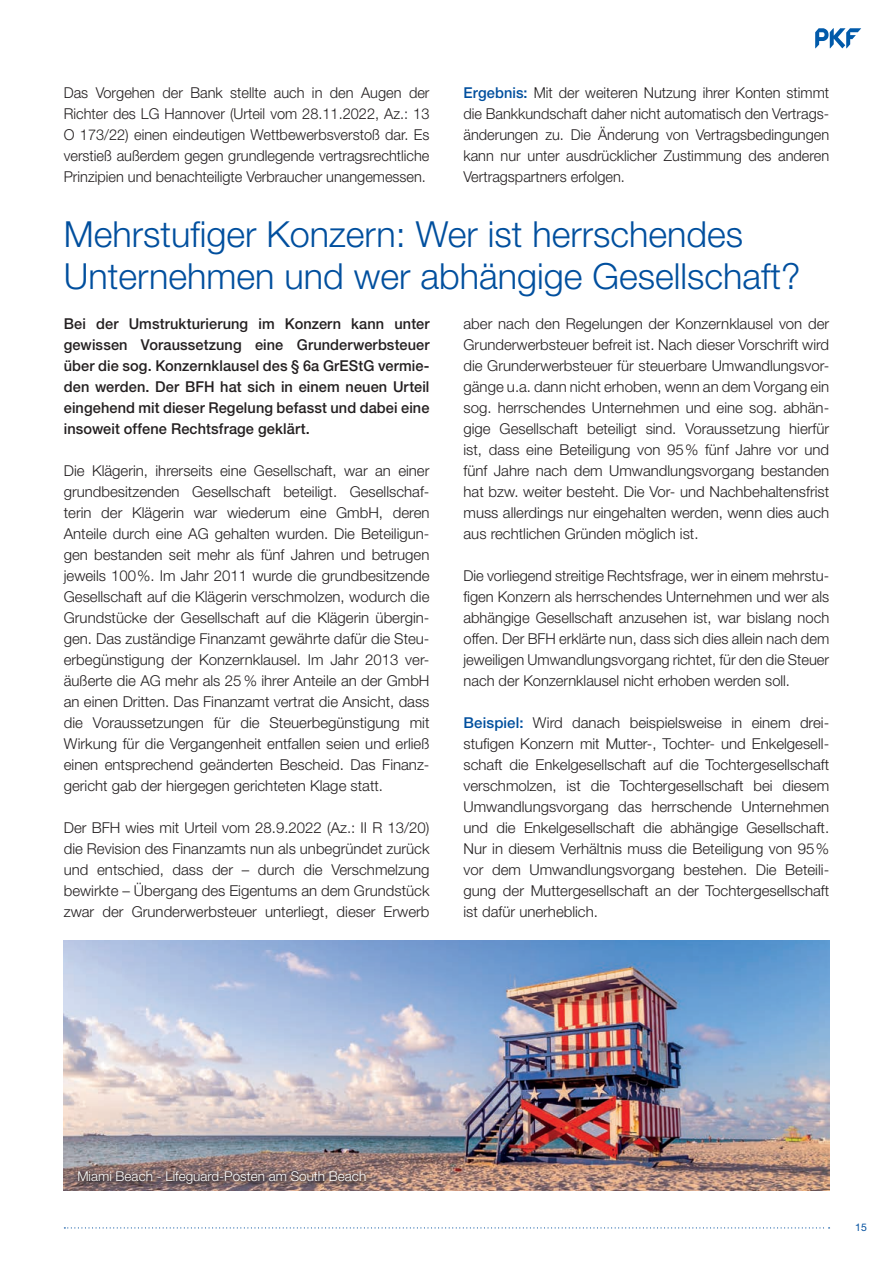
<style>
.page{position:relative;width:893px;height:1263px;background:#fff}
.page>*{position:absolute;margin:0;border:0;box-sizing:border-box;transform-origin:0 0}
.Headline{font:300 36px/42px "Helvetica Neue LT Std";color:#014f9e}
.Copy_Fließtext{font:300 15px/21px "Helvetica Neue LT Std";color:#231f20;text-align:justify}
.Copy_Fließtext-2{font:500 15px/21px "Helvetica Neue LT Std";letter-spacing:.01em;color:#231f20;text-align:justify}
.BU{font:300 13.5px "Helvetica Neue LT Std";color:#fff}
.t1{font:10.5px "Helvetica Neue LT Std";color:#014f9e}
.s1{font-weight:500;color:#014f9e}
</style>
<div class="page">
<img style="left:64px;top:940px;width:765px;height:251px">
<svg style="left:815px;top:28px;width:46px;height:20px"></svg>
<svg style="left:64px;top:1227px;width:766px;height:1px"></svg>
<div style="left:77px;top:1170px;width:296px;height:21px;background:#231f20;opacity:.89"></div>
<svg style="left:75px;top:1168px;width:294px;height:19px;background:#755f5f"></svg>
<p class="Copy_Fließtext" style="left:64px;top:81px;width:367px">Das Vorgehen der Bank stellte auch in den Augen der Richter des LG Hannover (Urteil vom 28.11.2022, Az.: 13<br>O 173/22) einen eindeutigen Wettbewerbsverstoß dar. Es verstieß außerdem gegen grundlegende vertragsrechtliche Prinzipien und benachteiligte Verbraucher unangemessen.</p>
<p class="Copy_Fließtext" style="left:463px;top:81px;width:367px"><span class="s1">Ergebnis:</span> Mit der weiteren Nutzung ihrer Konten stimmt die Bankkundschaft daher nicht automatisch den Vertrags&shy;änderungen zu. Die Änderung von Vertragsbedingungen kann nur unter ausdrücklicher Zustimmung des anderen Vertragspartners erfolgen.</p>
<p class="Headline" style="left:64px;top:213px;width:738px">Mehrstufiger Konzern: Wer ist herrschendes<br>Unternehmen und wer abhängige Gesellschaft?</p>
<p class="Copy_Fließtext-2" style="left:64px;top:313px;width:367px">Bei der Umstrukturierung im Konzern kann unter gewissen Voraussetzung eine Grunderwerbsteuer über die sog. Konzernklausel des § 6a GrEStG vermie&shy;den werden. Der BFH hat sich in einem neuen Urteil eingehend mit dieser Regelung befasst und dabei eine insoweit offene Rechtsfrage geklärt.</p>
<p class="Copy_Fließtext" style="left:64px;top:459px;width:367px">Die Klägerin, ihrerseits eine Gesellschaft, war an einer grundbesitzenden Gesellschaft beteiligt. Gesellschaf&shy;terin der Klägerin war wiederum eine GmbH, deren Anteile durch eine AG gehalten wurden. Die Beteiligun&shy;gen bestanden seit mehr als fünf Jahren und betrugen jeweils 100%. Im Jahr 2011 wurde die grundbesitzende Gesellschaft auf die Klägerin verschmolzen, wodurch die Grundstücke der Gesellschaft auf die Klägerin übergin&shy;gen. Das zuständige Finanzamt gewährte dafür die Steu&shy;erbegünstigung der Konzernklausel. Im Jahr 2013 ver&shy;äußerte die AG mehr als 25 % ihrer Anteile an der GmbH an einen Dritten. Das Finanzamt vertrat die Ansicht, dass die Voraussetzungen für die Steuerbegünstigung mit Wirkung für die Vergangenheit entfallen seien und erließ einen entsprechend geänderten Bescheid. Das Finanz&shy;gericht gab der hiergegen gerichteten Klage statt.</p>
<p class="Copy_Fließtext" style="left:64px;top:816px;width:367px">Der BFH wies mit Urteil vom 28.9.2022 (Az.: II R 13/20) die Revision des Finanzamts nun als unbegründet zurück und entschied, dass der – durch die Verschmelzung bewirkte – Übergang des Eigentums an dem Grundstück zwar der Grunderwerbsteuer unterliegt, dieser Erwerb</p>
<p class="Copy_Fließtext" style="left:463px;top:312px;width:367px">aber nach den Regelungen der Konzernklausel von der Grunderwerbsteuer befreit ist. Nach dieser Vorschrift wird die Grunderwerbsteuer für steuerbare Umwandlungsvor&shy;gänge u.a. dann nicht erhoben, wenn an dem Vorgang ein sog. herrschendes Unternehmen und eine sog. abhän&shy;gige Gesellschaft beteiligt sind. Voraussetzung hierfür ist, dass eine Beteiligung von 95% fünf Jahre vor und fünf Jahre nach dem Umwandlungsvorgang bestanden hat bzw. weiter besteht. Die Vor- und Nachbehaltensfrist muss allerdings nur eingehalten werden, wenn dies auch aus rechtlichen Gründen möglich ist.</p>
<p class="Copy_Fließtext" style="left:463px;top:564px;width:367px">Die vorliegend streitige Rechtsfrage, wer in einem mehrstu&shy;figen Konzern als herrschendes Unternehmen und wer als abhängige Gesellschaft anzusehen ist, war bislang noch offen. Der BFH erklärte nun, dass sich dies allein nach dem jeweiligen Umwandlungsvorgang richtet, für den die Steuer nach der Konzernklausel nicht erhoben werden soll.</p>
<p class="Copy_Fließtext" style="left:463px;top:711px;width:367px"><span class="s1">Beispiel:</span> Wird danach beispielsweise in einem drei&shy;stufigen Konzern mit Mutter-, Tochter- und Enkelgesell&shy;schaft die Enkelgesellschaft auf die Tochtergesellschaft verschmolzen, ist die Tochtergesellschaft bei diesem Umwandlungsvorgang das herrschende Unternehmen und die Enkelgesellschaft die abhängige Gesellschaft.<br>Nur in diesem Verhältnis muss die Beteiligung von 95% vor dem Umwandlungsvorgang bestehen. Die Beteili&shy;gung der Muttergesellschaft an der Tochtergesellschaft ist dafür unerheblich.</p>
<p class="BU" style="left:77px;top:1168px;width:290px">Miami Beach - Lifeguard-Posten am South Beach</p>
<p class="t1" style="left:855px;top:1220px;width:13px">15</p>
</div>
